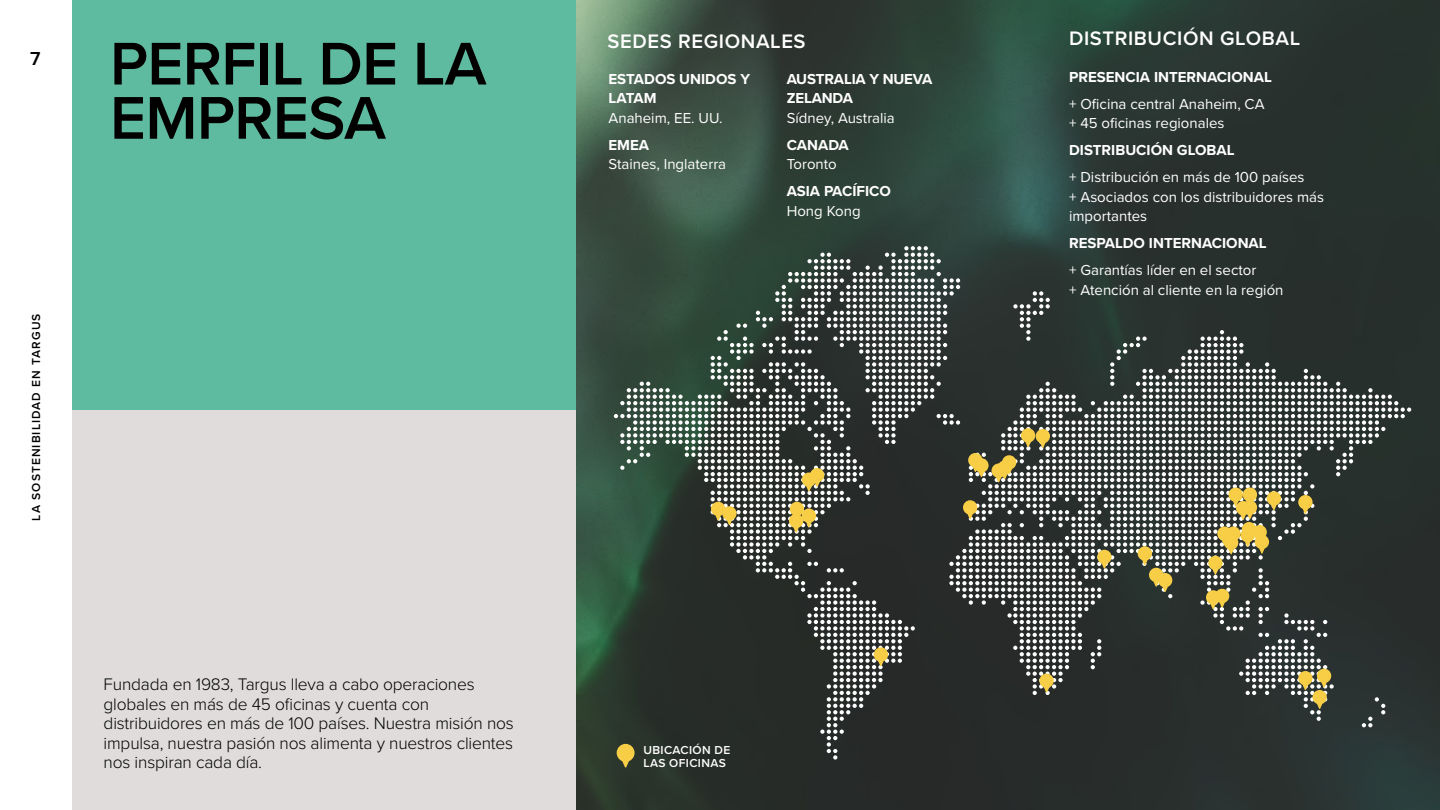
<style>
.page{position:relative;width:1440px;height:810px;background:#fff}
.page>*{position:absolute;margin:0;border:0;box-sizing:border-box;transform-origin:0 0}
.t1{font:600 62.47px/54.2px "Proxima Nova";letter-spacing:-.01em;color:#000}
.t2{font:600 20.25px "Proxima Nova";letter-spacing:.03em;color:#fff}
.t3{font:600 19.5px "Proxima Nova";color:#000}
.t4{font:300 17.33px/19.5px "Proxima Nova";letter-spacing:-.01em;color:#000}
.t5{font:15px/19.5px "Proxima Nova";color:#fff}
.t6{font:700 15px/19.5px "Proxima Nova";color:#fff}
.t7{font:600 12px "Proxima Nova";letter-spacing:.09em;color:#000}
.t8{font:600 12px/12.5px "Proxima Nova";letter-spacing:.03em;color:#fff}
</style>
<div class="page">
<div style="left:72px;top:404px;width:508px;height:406px;background:#dfdcdb"></div>
<div style="left:72px;top:0;width:520px;height:410px;background:#5fbb9f"></div>
<img style="left:576px;top:0;width:864px;height:810px">
<svg style="left:614px;top:246px;width:797px;height:522px"></svg>
<div style="left:1300px;top:496px;width:11px;height:11px;background:#f8ce46;border-radius:50%"></div>
<h3 class="t3" style="left:30px;top:44px;width:12px">7</h3>
<h1 class="t1" style="left:110px;top:35px;width:378px">PERFIL DE LA<br>EMPRESA</h1>
<p class="t7" style="left:27px;top:521px;width:209px;rotate:-90deg">LA SOSTENIBILIDAD EN TARGUS</p>
<p class="t4" style="left:104px;top:674px;width:412px">Fundada en 1983, Targus lleva a cabo operaciones globales en más de 45 oficinas y cuenta con distribuidores en más de 100 países. Nuestra misión nos impulsa, nuestra pasión nos alimenta y nuestros clientes nos inspiran cada día.</p>
<h2 class="t2" style="left:608px;top:27px;width:200px">SEDES REGIONALES</h2>
<p class="t6" style="left:609px;top:69px;width:143px">ESTADOS UNIDOS Y<br>LATAM</p>
<p class="t5" style="left:609px;top:107px;width:115px">Anaheim, EE. UU.</p>
<p class="t6" style="left:609px;top:135px;width:42px">EMEA</p>
<p class="t5" style="left:609px;top:154px;width:119px">Staines, Inglaterra</p>
<p class="t6" style="left:787px;top:69px;width:147px">AUSTRALIA Y NUEVA<br>ZELANDA</p>
<p class="t5" style="left:787px;top:107px;width:110px">Sídney, Australia</p>
<p class="t6" style="left:787px;top:135px;width:64px">CANADA</p>
<p class="t5" style="left:787px;top:154px;width:52px">Toronto</p>
<p class="t6" style="left:787px;top:181px;width:106px">ASIA PACÍFICO</p>
<p class="t5" style="left:787px;top:200px;width:75px">Hong Kong</p>
<p class="t8" style="left:644px;top:744px;width:88px">UBICACIÓN DE<br>LAS OFICINAS</p>
<h2 class="t2" style="left:1069px;top:23px;width:233px">DISTRIBUCIÓN GLOBAL</h2>
<p class="t6" style="left:1069px;top:67px;width:204px">PRESENCIA INTERNACIONAL</p>
<p class="t5" style="left:1069px;top:93px;width:197px">+ Oficina central Anaheim, CA + 45 oficinas regionales</p>
<p class="t6" style="left:1069px;top:140px;width:167px">DISTRIBUCIÓN GLOBAL</p>
<p class="t5" style="left:1069px;top:167px;width:256px">+ Distribución en más de 100 países<br>+ Asociados con los distribuidores más importantes</p>
<p class="t6" style="left:1069px;top:233px;width:199px">RESPALDO INTERNACIONAL</p>
<p class="t5" style="left:1069px;top:260px;width:216px">+ Garantías líder en el sector<br>+ Atención al cliente en la región</p>
</div>
